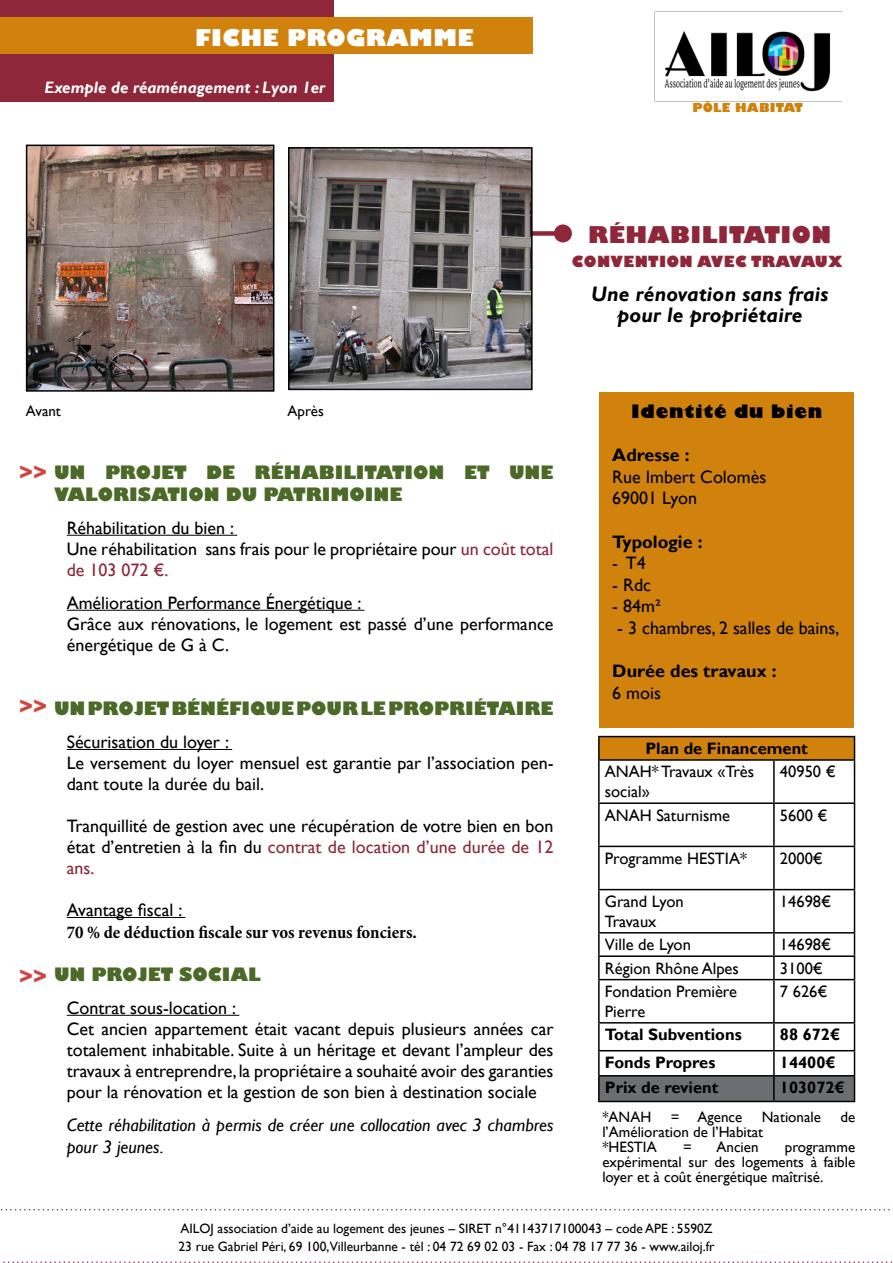
<style>
.page{position:relative;width:893px;height:1263px;background:#fff}
.page>*{position:absolute;margin:0;border:0;box-sizing:border-box;transform-origin:0 0}
.t1{font:800 22.5px "Gill Sans";letter-spacing:.02em;color:#fff}
.t2{font:800 22.5px "Gill Sans";letter-spacing:.02em;color:#8e273a}
.t3{font:italic 700 21px/21px "Gill Sans";letter-spacing:.01em;color:#000;text-align:center}
.t4{font:800 21px "Gill Sans";color:#d24440}
.t5{font:18px/21px "Gill Sans";color:#000}
.t6{font:800 18px/21.6px "Gill Sans";color:#4b6a27}
.t7{font:italic 18px/21.6px "Gill Sans";color:#000}
.t8{font:700 condensed 18px "Minion Pro";color:#000}
.t9{font:700 18px "Gill Sans";color:#000}
.t10{font:800 18px "Gill Sans";color:#000}
.t11{font:16.5px/19.8px "Gill Sans";color:#000}
.t12{font:700 16.5px "Gill Sans";color:#000}
.t13{font:italic 700 16.5px "Gill Sans";color:#fff}
.t14{font:15px/15px "Gill Sans";color:#000}
.t15{font:800 15px "Gill Sans";letter-spacing:.02em;color:#8e273a}
.t16{font:13.5px/18px "Gill Sans";color:#000}
.t17{font:800 12px "Gill Sans";letter-spacing:.02em;color:#d0820d}
.s1{color:#8e273a}
</style>
<div class="page">
<div style="left:599px;top:736px;width:255px;height:24px;background:#d0820d"></div>
<hr style="left:598px;top:736px;width:176px;height:1px;background:#000">
<hr style="left:598px;top:737px;width:2px;height:22px;background:#000">
<hr style="left:774px;top:736px;width:81px;height:1px;background:#000">
<svg style="left:854px;top:737px;width:1px;height:22px"></svg>
<hr style="left:598px;top:759px;width:176px;height:2px;background:#000">
<hr style="left:598px;top:761px;width:2px;height:41px;background:#000">
<hr style="left:774px;top:759px;width:81px;height:2px;background:#000">
<hr style="left:773px;top:761px;width:2px;height:41px;background:#000">
<hr style="left:854px;top:761px;width:1px;height:41px;background:#000">
<hr style="left:598px;top:802px;width:176px;height:2px;background:#000">
<hr style="left:598px;top:804px;width:2px;height:42px;background:#000">
<hr style="left:774px;top:802px;width:81px;height:2px;background:#000">
<hr style="left:773px;top:804px;width:2px;height:42px;background:#000">
<hr style="left:854px;top:804px;width:1px;height:42px;background:#000">
<hr style="left:598px;top:846px;width:176px;height:1px;background:#000">
<hr style="left:598px;top:847px;width:2px;height:42px;background:#000">
<hr style="left:774px;top:846px;width:81px;height:1px;background:#000">
<hr style="left:773px;top:847px;width:2px;height:42px;background:#000">
<hr style="left:854px;top:847px;width:1px;height:42px;background:#000">
<hr style="left:598px;top:889px;width:176px;height:1px;background:#000">
<hr style="left:598px;top:890px;width:2px;height:42px;background:#000">
<hr style="left:774px;top:889px;width:81px;height:1px;background:#000">
<hr style="left:773px;top:890px;width:2px;height:42px;background:#000">
<hr style="left:854px;top:890px;width:1px;height:42px;background:#000">
<hr style="left:598px;top:932px;width:176px;height:1px;background:#000">
<hr style="left:598px;top:933px;width:2px;height:22px;background:#000">
<hr style="left:774px;top:932px;width:81px;height:1px;background:#000">
<hr style="left:773px;top:933px;width:2px;height:22px;background:#000">
<hr style="left:598px;top:955px;width:176px;height:2px;background:#000">
<hr style="left:598px;top:957px;width:2px;height:22px;background:#000">
<hr style="left:774px;top:955px;width:81px;height:2px;background:#000">
<hr style="left:773px;top:957px;width:2px;height:22px;background:#000">
<svg style="left:854px;top:933px;width:1px;height:46px"></svg>
<hr style="left:598px;top:979px;width:176px;height:1px;background:#000">
<hr style="left:598px;top:980px;width:2px;height:42px;background:#000">
<hr style="left:774px;top:979px;width:81px;height:1px;background:#000">
<hr style="left:773px;top:980px;width:2px;height:42px;background:#000">
<hr style="left:854px;top:980px;width:1px;height:42px;background:#000">
<hr style="left:598px;top:1022px;width:176px;height:1px;background:#000">
<hr style="left:598px;top:1023px;width:2px;height:27px;background:#000">
<hr style="left:774px;top:1022px;width:81px;height:1px;background:#000">
<hr style="left:598px;top:1050px;width:176px;height:1px;background:#000">
<hr style="left:598px;top:1051px;width:2px;height:24px;background:#000">
<hr style="left:598px;top:1075px;width:176px;height:1px;background:#000">
<hr style="left:598px;top:1076px;width:2px;height:25px;background:#000">
<svg style="left:599px;top:1023px;width:256px;height:78px"></svg>
<hr style="left:598px;top:1101px;width:176px;height:1px;background:#000">
<hr style="left:774px;top:1101px;width:81px;height:1px;background:#000">
<div style="left:0;top:0;width:334px;height:102px;background:#8e273a"></div>
<div style="left:0;top:17px;width:533px;height:37px;background:#d0820d"></div>
<div style="left:600px;top:391px;width:254px;height:336px;background:#d0820d"></div>
<div style="left:493px;top:231px;width:70px;height:5px;background:#8e273a"></div>
<div style="left:554px;top:224px;width:18px;height:18px;background:#8e273a;border-radius:50%"></div>
<svg style="left:3px;top:1261px;width:890px;height:2px"></svg>
<svg style="left:0;top:1209px;width:890px;height:1px"></svg>
<img style="left:291px;top:150px;width:239px;height:237px">
<div style="left:288px;top:147px;width:245px;height:243px;border:2px solid #000"></div>
<img style="left:29px;top:148px;width:242px;height:241px">
<div style="left:26px;top:145px;width:248px;height:247px;border:2px solid #000"></div>
<hr style="left:67px;top:535px;width:170px;height:1px;background:#000">
<hr style="left:67px;top:610px;width:297px;height:1px;background:#000">
<hr style="left:67px;top:749px;width:165px;height:1px;background:#000">
<hr style="left:67px;top:917px;width:118px;height:1px;background:#000">
<hr style="left:67px;top:1015px;width:172px;height:1px;background:#000">
<img style="left:654px;top:12px;width:188px;height:90px">
<p class="t1" style="left:195px;top:23px;width:280px">FICHE PROGRAMME</p>
<p class="t13" style="left:45px;top:78px;width:282px">Exemple de réaménagement : Lyon 1er</p>
<p class="t17" style="left:693px;top:100px;width:112px">PÔLE HABITAT</p>
<p class="t2" style="left:588px;top:220px;width:245px">RÉHABILITATION</p>
<p class="t15" style="left:572px;top:252px;width:272px">CONVENTION AVEC TRAVAUX</p>
<p class="t3" style="left:591px;top:284px;width:239px">Une rénovation sans frais pour le propriétaire</p>
<p class="t14" style="left:26px;top:404px;width:37px">Avant</p>
<p class="t14" style="left:287px;top:404px;width:38px">Après</p>
<p class="t4" style="left:19px;top:458px;width:30px">&gt;&gt;</p>
<p class="t6" style="left:54px;top:463px;width:501px">UN PROJET DE RÉHABILITATION ET UNE<br>VALORISATION DU PATRIMOINE</p>
<p class="t5" style="left:67px;top:518px;width:488px">Réhabilitation du bien :<br>Une réhabilitation sans frais pour le propriétaire pour <span class="s1">un coût total de 103 072 €.</span></p>
<p class="t5" style="left:67px;top:593px;width:488px">Amélioration Performance Énergétique :<br>Grâce aux rénovations, le logement est passé d’une performance énergétique de G à C.</p>
<p class="t4" style="left:19px;top:692px;width:30px">&gt;&gt;</p>
<p class="t4" style="left:19px;top:962px;width:30px">&gt;&gt;</p>
<p class="t6" style="left:54px;top:699px;width:501px">UN PROJET BÉNÉFIQUE POUR LE PROPRIÉTAIRE</p>
<p class="t5" style="left:67px;top:732px;width:488px">Sécurisation du loyer :<br>Le versement du loyer mensuel est garantie par l’association pen&shy;dant toute la durée du bail.</p>
<p class="t5" style="left:67px;top:816px;width:488px;text-align:justify">Tranquillité de gestion avec une récupération de votre bien en bon état d’entretien à la fin du <span class="s1">contrat de location d’une durée de 12 ans.</span></p>
<p class="t5" style="left:67px;top:900px;width:117px">Avantage fiscal :</p>
<p class="t8" style="left:67px;top:919px;width:352px">70 % de déduction fiscale sur vos revenus fonciers.</p>
<p class="t6" style="left:54px;top:965px;width:208px">UN PROJET SOCIAL</p>
<p class="t5" style="left:67px;top:998px;width:488px">Contrat sous-location :<br>Cet ancien appartement était vacant depuis plusieurs années car totalement inhabitable. Suite à un héritage et devant l’ampleur des travaux à entreprendre, la propriétaire a souhaité avoir des garanties pour la rénovation et la gestion de son bien à destination sociale</p>
<p class="t7" style="left:67px;top:1114px;width:488px">Cette réhabilitation à permis de créer une collocation avec 3 chambres pour 3 jeunes.</p>
<p class="t10" style="left:631px;top:400px;width:192px">IDENTITÉ DU BIEN</p>
<p class="t9" style="left:612px;top:444px;width:79px">Adresse :</p>
<p class="t5" style="left:612px;top:466px;width:155px;line-height:21.6px">Rue Imbert Colomès<br>69001 Lyon</p>
<p class="t9" style="left:612px;top:531px;width:92px">Typologie :</p>
<p class="t5" style="left:612px;top:553px;width:35px">- T4</p>
<p class="t5" style="left:612px;top:574px;width:40px">- Rdc</p>
<p class="t5" style="left:612px;top:596px;width:50px">- 84m²</p>
<p class="t5" style="left:617px;top:618px;width:224px">- 3 chambres, 2 salles de bains,</p>
<p class="t9" style="left:612px;top:660px;width:166px">Durée des travaux :</p>
<p class="t5" style="left:612px;top:682px;width:50px">6 mois</p>
<p class="t12" style="left:645px;top:738px;width:164px">Plan de Financement</p>
<p class="t11" style="left:605px;top:762px;width:151px">ANAH* Travaux «Très social»</p>
<p class="t11" style="left:780px;top:762px;width:57px">40950 €</p>
<p class="t11" style="left:605px;top:805px;width:127px">ANAH Saturnisme</p>
<p class="t11" style="left:780px;top:805px;width:49px">5600 €</p>
<p class="t11" style="left:605px;top:849px;width:144px">Programme HESTIA*</p>
<p class="t11" style="left:780px;top:849px;width:45px">2000€</p>
<p class="t11" style="left:605px;top:892px;width:80px">Grand Lyon<br>Travaux</p>
<p class="t11" style="left:780px;top:892px;width:53px">14698€</p>
<p class="t11" style="left:605px;top:935px;width:88px">Ville de Lyon</p>
<p class="t11" style="left:780px;top:935px;width:53px">14698€</p>
<p class="t11" style="left:605px;top:958px;width:135px">Région Rhône Alpes</p>
<p class="t11" style="left:780px;top:958px;width:45px">3100€</p>
<p class="t11" style="left:605px;top:982px;width:134px">Fondation Première<br>Pierre</p>
<p class="t11" style="left:780px;top:982px;width:49px">7 626€</p>
<p class="t12" style="left:605px;top:1025px;width:138px">Total Subventions</p>
<p class="t12" style="left:780px;top:1025px;width:62px">88 672€</p>
<p class="t12" style="left:605px;top:1052px;width:112px">Fonds Propres</p>
<p class="t12" style="left:780px;top:1052px;width:57px">14400€</p>
<p class="t12" style="left:605px;top:1078px;width:115px">Prix de revient</p>
<p class="t12" style="left:780px;top:1078px;width:66px">103072€</p>
<p class="t14" style="left:602px;top:1110px;width:50px">*ANAH</p>
<p class="t14" style="left:671px;top:1110px;width:73px">= Agence</p>
<p class="t14" style="left:762px;top:1110px;width:61px">Nationale</p>
<p class="t14" style="left:840px;top:1110px;width:16px">de</p>
<p class="t14" style="left:602px;top:1125px;width:162px">l’Amélioration de l’Habitat *HESTIA</p>
<p class="t14" style="left:683px;top:1140px;width:10px">=</p>
<p class="t14" style="left:716px;top:1140px;width:44px">Ancien</p>
<p class="t14" style="left:602px;top:1140px;width:254px;text-align:justify;text-indent:182px">programme expérimental sur des logements à faible loyer et à coût énergétique maîtrisé.</p>
<p class="t16" style="left:178px;top:1219px;width:538px">AILOJ association d’aide au logement des jeunes – SIRET n°41143717100043 – code APE : 5590Z<br>23 rue Gabriel Péri, 69 100,Villeurbanne - tél : 04 72 69 02 03 - Fax : 04 78 17 77 36 - www.ailoj.fr</p>
</div>
